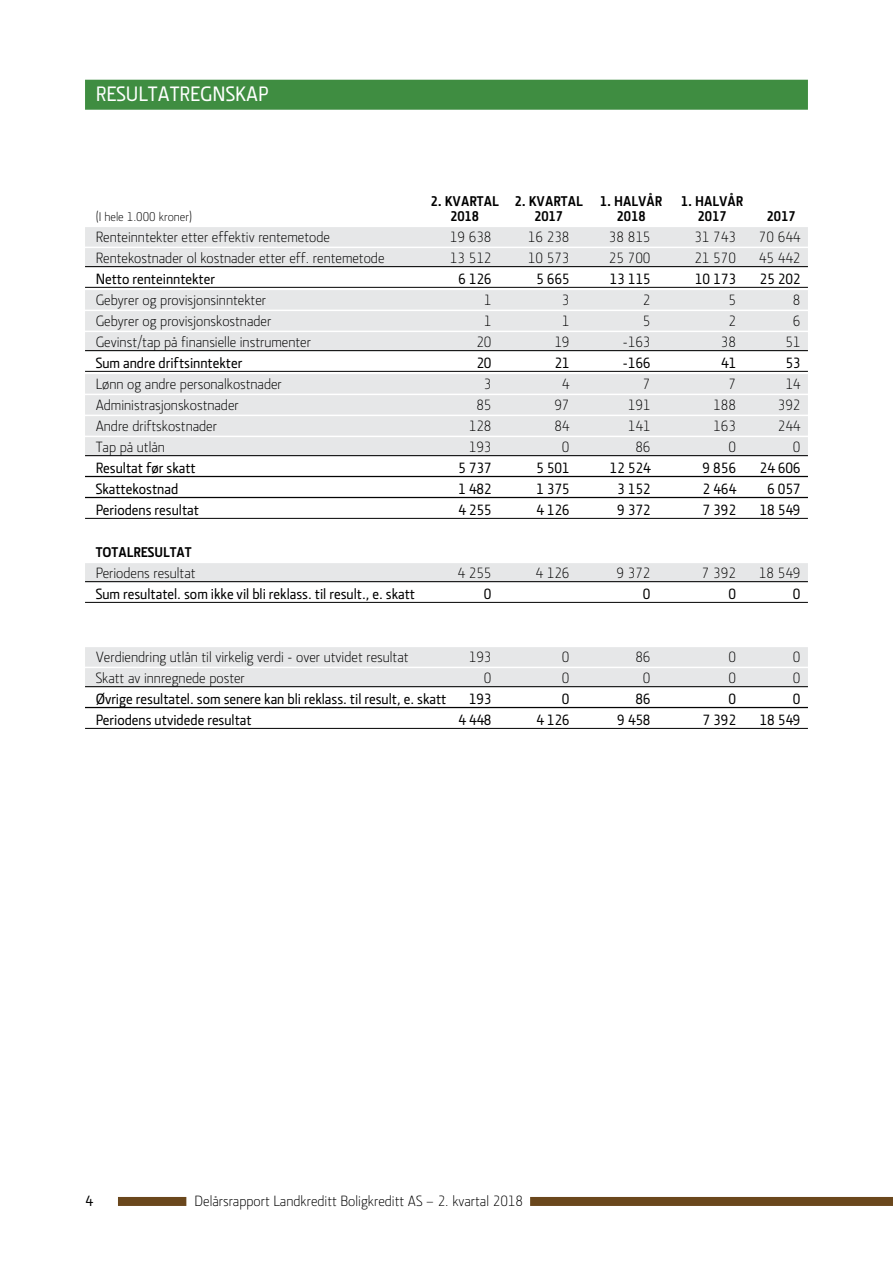
<style>
.page{position:relative;width:893px;height:1263px;background:#fff}
.page>*{position:absolute;margin:0;border:0;box-sizing:border-box;transform-origin:0 0}
.t1{font:500 21px "Section LK";color:#fff}
.t2{font:300 15px "Section LK";color:#000}
.t3{font:500 15px "Section LK";color:#000}
.t4{font:700 14.25px "Section LK";color:#000}
.t5{font:300 12.75px "Section LK";color:#000}
</style>
<div class="page">
<div style="left:118px;top:1197px;width:68px;height:9px;background:#6a471c"></div>
<div style="left:530px;top:1197px;width:363px;height:9px;background:#6a471c"></div>
<div style="left:85px;top:80px;width:723px;height:30px;background:#3f8d41"></div>
<div style="left:85px;top:227px;width:723px;height:20px;background:#e6e7e8"></div>
<div style="left:85px;top:248px;width:723px;height:20px;background:#e6e7e8"></div>
<hr style="left:85px;top:266px;width:723px;height:1px;background:#000">
<hr style="left:85px;top:287px;width:723px;height:1px;background:#000">
<div style="left:85px;top:290px;width:723px;height:20px;background:#e6e7e8"></div>
<div style="left:85px;top:311px;width:723px;height:20px;background:#e6e7e8"></div>
<div style="left:85px;top:332px;width:723px;height:20px;background:#e6e7e8"></div>
<hr style="left:85px;top:350px;width:723px;height:1px;background:#000">
<hr style="left:85px;top:371px;width:723px;height:1px;background:#000">
<div style="left:85px;top:374px;width:723px;height:20px;background:#e6e7e8"></div>
<div style="left:85px;top:395px;width:723px;height:20px;background:#e6e7e8"></div>
<div style="left:85px;top:416px;width:723px;height:20px;background:#e6e7e8"></div>
<div style="left:85px;top:437px;width:723px;height:20px;background:#e6e7e8"></div>
<hr style="left:85px;top:455px;width:723px;height:1px;background:#000">
<hr style="left:85px;top:476px;width:723px;height:1px;background:#000">
<hr style="left:85px;top:497px;width:723px;height:1px;background:#000">
<hr style="left:85px;top:518px;width:723px;height:1px;background:#000">
<div style="left:85px;top:563px;width:723px;height:20px;background:#e6e7e8"></div>
<hr style="left:85px;top:581px;width:723px;height:1px;background:#000">
<hr style="left:85px;top:602px;width:723px;height:1px;background:#000">
<div style="left:85px;top:647px;width:723px;height:20px;background:#e6e7e8"></div>
<div style="left:85px;top:668px;width:723px;height:20px;background:#e6e7e8"></div>
<hr style="left:85px;top:686px;width:723px;height:1px;background:#000">
<hr style="left:85px;top:707px;width:723px;height:1px;background:#000">
<hr style="left:85px;top:728px;width:723px;height:1px;background:#000">
<h1 class="t1" style="left:96px;top:82px;width:174px">RESULTATREGNSKAP</h1>
<p class="t4" style="left:430px;top:193px;width:233px">2. KVARTAL 2. KVARTAL 1. HALVÅR</p>
<p class="t4" style="left:681px;top:193px;width:64px">1. HALVÅR</p>
<p class="t5" style="left:96px;top:209px;width:98px">(I hele 1.000 kroner)</p>
<p class="t4" style="left:450px;top:208px;width:30px">2018</p>
<p class="t4" style="left:534px;top:208px;width:30px">2017</p>
<p class="t4" style="left:617px;top:208px;width:30px">2018</p>
<p class="t4" style="left:698px;top:208px;width:30px">2017</p>
<p class="t4" style="left:767px;top:208px;width:30px">2017</p>
<p class="t2" style="left:96px;top:228px;width:236px">Renteinntekter etter effektiv rentemetode</p>
<p class="t2" style="left:450px;top:228px;width:43px">19 638</p>
<p class="t2" style="left:528px;top:228px;width:43px">16 238</p>
<p class="t2" style="left:609px;top:228px;width:43px">38 815</p>
<p class="t2" style="left:694px;top:228px;width:43px">31 743</p>
<p class="t2" style="left:759px;top:228px;width:43px">70 644</p>
<p class="t2" style="left:96px;top:249px;width:290px">Rentekostnader ol kostnader etter eff. rentemetode</p>
<p class="t2" style="left:450px;top:249px;width:43px">13 512</p>
<p class="t2" style="left:528px;top:249px;width:43px">10 573</p>
<p class="t2" style="left:609px;top:249px;width:43px">25 700</p>
<p class="t2" style="left:694px;top:249px;width:43px">21 570</p>
<p class="t2" style="left:759px;top:249px;width:43px">45 442</p>
<p class="t3" style="left:96px;top:270px;width:121px">Netto renteinntekter</p>
<p class="t3" style="left:458px;top:270px;width:35px">6 126</p>
<p class="t3" style="left:536px;top:270px;width:35px">5 665</p>
<p class="t3" style="left:609px;top:270px;width:43px">13 115</p>
<p class="t3" style="left:695px;top:270px;width:43px">10 173</p>
<p class="t3" style="left:759px;top:270px;width:43px">25 202</p>
<p class="t2" style="left:96px;top:291px;width:172px">Gebyrer og provisjonsinntekter</p>
<p class="t2" style="left:484px;top:291px;width:9px">1</p>
<p class="t2" style="left:562px;top:291px;width:9px">3</p>
<p class="t2" style="left:643px;top:291px;width:9px">2</p>
<p class="t2" style="left:728px;top:291px;width:9px">5</p>
<p class="t2" style="left:793px;top:291px;width:9px">8</p>
<p class="t2" style="left:96px;top:312px;width:177px">Gebyrer og provisjonskostnader</p>
<p class="t2" style="left:484px;top:312px;width:9px">1</p>
<p class="t2" style="left:562px;top:312px;width:9px">1</p>
<p class="t2" style="left:643px;top:312px;width:9px">5</p>
<p class="t2" style="left:728px;top:312px;width:9px">2</p>
<p class="t2" style="left:793px;top:312px;width:9px">6</p>
<p class="t2" style="left:96px;top:333px;width:217px">Gevinst/tap på finansielle instrumenter</p>
<p class="t2" style="left:476px;top:333px;width:17px">20</p>
<p class="t2" style="left:554px;top:333px;width:17px">19</p>
<p class="t2" style="left:623px;top:333px;width:29px">-163</p>
<p class="t2" style="left:721px;top:333px;width:17px">38</p>
<p class="t2" style="left:785px;top:333px;width:17px">51</p>
<p class="t3" style="left:96px;top:354px;width:148px">Sum andre driftsinntekter</p>
<p class="t3" style="left:476px;top:354px;width:17px">20</p>
<p class="t3" style="left:554px;top:354px;width:17px">21</p>
<p class="t3" style="left:623px;top:354px;width:29px">-166</p>
<p class="t3" style="left:721px;top:354px;width:17px">41</p>
<p class="t3" style="left:785px;top:354px;width:17px">53</p>
<p class="t2" style="left:96px;top:375px;width:188px">Lønn og andre personalkostnader</p>
<p class="t2" style="left:484px;top:375px;width:9px">3</p>
<p class="t2" style="left:562px;top:375px;width:9px">4</p>
<p class="t2" style="left:643px;top:375px;width:9px">7</p>
<p class="t2" style="left:728px;top:375px;width:9px">7</p>
<p class="t2" style="left:785px;top:375px;width:17px">14</p>
<p class="t2" style="left:96px;top:396px;width:145px">Administrasjonskostnader</p>
<p class="t2" style="left:476px;top:396px;width:17px">85</p>
<p class="t2" style="left:554px;top:396px;width:17px">97</p>
<p class="t2" style="left:628px;top:396px;width:24px">191</p>
<p class="t2" style="left:713px;top:396px;width:24px">188</p>
<p class="t2" style="left:778px;top:396px;width:24px">392</p>
<p class="t2" style="left:96px;top:417px;width:123px">Andre driftskostnader</p>
<p class="t2" style="left:469px;top:417px;width:24px">128</p>
<p class="t2" style="left:554px;top:417px;width:17px">84</p>
<p class="t2" style="left:628px;top:417px;width:24px">141</p>
<p class="t2" style="left:713px;top:417px;width:24px">163</p>
<p class="t2" style="left:778px;top:417px;width:24px">244</p>
<p class="t2" style="left:96px;top:438px;width:71px">Tap på utlån</p>
<p class="t2" style="left:469px;top:438px;width:24px">193</p>
<p class="t2" style="left:562px;top:438px;width:9px">0</p>
<p class="t2" style="left:635px;top:438px;width:17px">86</p>
<p class="t2" style="left:728px;top:438px;width:9px">0</p>
<p class="t2" style="left:793px;top:438px;width:9px">0</p>
<p class="t3" style="left:96px;top:459px;width:102px">Resultat før skatt</p>
<p class="t3" style="left:458px;top:459px;width:35px">5 737</p>
<p class="t3" style="left:536px;top:459px;width:35px">5 501</p>
<p class="t3" style="left:609px;top:459px;width:43px">12 524</p>
<p class="t3" style="left:703px;top:459px;width:35px">9 856</p>
<p class="t3" style="left:759px;top:459px;width:43px">24 606</p>
<p class="t3" style="left:96px;top:480px;width:84px">Skattekostnad</p>
<p class="t3" style="left:458px;top:480px;width:35px">1 482</p>
<p class="t3" style="left:536px;top:480px;width:35px">1 375</p>
<p class="t3" style="left:617px;top:480px;width:35px">3 152</p>
<p class="t3" style="left:703px;top:480px;width:35px">2 464</p>
<p class="t3" style="left:767px;top:480px;width:35px">6 057</p>
<p class="t3" style="left:96px;top:501px;width:105px">Periodens resultat</p>
<p class="t3" style="left:458px;top:501px;width:35px">4 255</p>
<p class="t3" style="left:536px;top:501px;width:35px">4 126</p>
<p class="t3" style="left:617px;top:501px;width:35px">9 372</p>
<p class="t3" style="left:703px;top:501px;width:35px">7 392</p>
<p class="t3" style="left:759px;top:501px;width:43px">18 549</p>
<p class="t4" style="left:96px;top:544px;width:98px">TOTALRESULTAT</p>
<p class="t2" style="left:96px;top:564px;width:101px">Periodens resultat</p>
<p class="t2" style="left:457px;top:564px;width:36px">4 255</p>
<p class="t2" style="left:535px;top:564px;width:36px">4 126</p>
<p class="t2" style="left:616px;top:564px;width:36px">9 372</p>
<p class="t2" style="left:702px;top:564px;width:36px">7 392</p>
<p class="t2" style="left:759px;top:564px;width:43px">18 549</p>
<p class="t3" style="left:96px;top:585px;width:321px">Sum resultatel. som ikke vil bli reklass. til result., e. skatt</p>
<p class="t3" style="left:484px;top:585px;width:9px">0</p>
<p class="t3" style="left:643px;top:585px;width:9px">0</p>
<p class="t3" style="left:728px;top:585px;width:9px">0</p>
<p class="t3" style="left:793px;top:585px;width:9px">0</p>
<p class="t2" style="left:96px;top:648px;width:314px">Verdiendring utlån til virkelig verdi - over utvidet resultat</p>
<p class="t2" style="left:469px;top:648px;width:24px">193</p>
<p class="t2" style="left:562px;top:648px;width:9px">0</p>
<p class="t2" style="left:635px;top:648px;width:17px">86</p>
<p class="t2" style="left:728px;top:648px;width:9px">0</p>
<p class="t2" style="left:793px;top:648px;width:9px">0</p>
<p class="t2" style="left:96px;top:669px;width:151px">Skatt av innregnede poster</p>
<p class="t2" style="left:484px;top:669px;width:9px">0</p>
<p class="t2" style="left:562px;top:669px;width:9px">0</p>
<p class="t2" style="left:643px;top:669px;width:9px">0</p>
<p class="t2" style="left:728px;top:669px;width:9px">0</p>
<p class="t2" style="left:793px;top:669px;width:9px">0</p>
<p class="t3" style="left:96px;top:690px;width:352px">Øvrige resultatel. som senere kan bli reklass. til result, e. skatt</p>
<p class="t3" style="left:469px;top:690px;width:24px">193</p>
<p class="t3" style="left:562px;top:690px;width:9px">0</p>
<p class="t3" style="left:635px;top:690px;width:17px">86</p>
<p class="t3" style="left:728px;top:690px;width:9px">0</p>
<p class="t3" style="left:793px;top:690px;width:9px">0</p>
<p class="t3" style="left:96px;top:711px;width:158px">Periodens utvidede resultat</p>
<p class="t3" style="left:458px;top:711px;width:35px">4 448</p>
<p class="t3" style="left:536px;top:711px;width:35px">4 126</p>
<p class="t3" style="left:617px;top:711px;width:35px">9 458</p>
<p class="t3" style="left:703px;top:711px;width:35px">7 392</p>
<p class="t3" style="left:759px;top:711px;width:43px">18 549</p>
<p class="t3" style="left:85px;top:1192px;width:9px">4</p>
<p class="t2" style="left:195px;top:1192px;width:330px">Delårsrapport Landkreditt Boligkreditt AS – 2. kvartal 2018</p>
</div>
